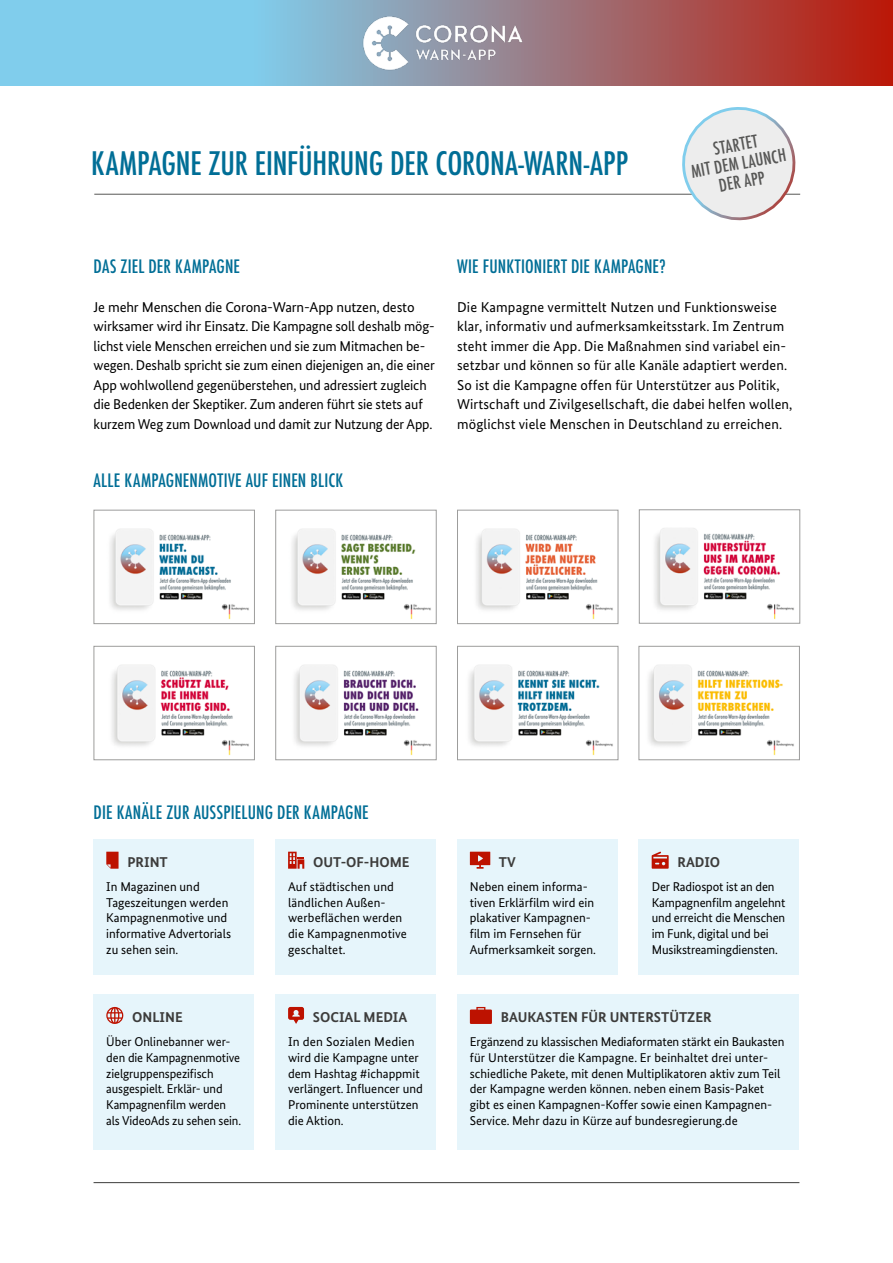
<style>
.page{position:relative;width:893px;height:1263px;background:#fff}
.page>*{position:absolute;margin:0;border:0;box-sizing:border-box;transform-origin:0 0}
.t1{font:500 condensed 31.5px "Futura";letter-spacing:-.005em;color:#006e96}
.t2{font:500 condensed 18px "Futura";letter-spacing:.005em;color:#006e96}
.t3{font:500 condensed 17.1px/18.6px "Futura";color:#575756;text-align:center}
.t4{font:14.25px/19.5px "Bundes Sans";letter-spacing:-.01em;color:#000}
.t5{font:14.25px/19.5px "Bundes Sans";letter-spacing:.01em;color:#000}
.t6{font:700 14.25px "Bundes Sans";color:#3c3c3b}
.t7{font:12.75px/15.8px "Bundes Sans";color:#000}
</style>
<div class="page">
<svg style="left:0;top:0;width:893px;height:85px;background:#968896"></svg>
<img style="left:348px;top:0;width:190px;height:85px">
<hr style="left:94px;top:1182px;width:705px;height:1px;background:#3c3c3b">
<hr style="left:94px;top:194px;width:706px;height:1px;background:#575756">
<svg style="left:679px;top:107px;width:119px;height:114px"></svg>
<img style="left:110px;top:529px;width:139px;height:91px">
<div style="left:94px;top:510px;width:161px;height:114px;border:1px solid #9d9d9c"></div>
<img style="left:111px;top:665px;width:138px;height:91px">
<div style="left:94px;top:646px;width:161px;height:114px;border:1px solid #9d9d9c"></div>
<img style="left:654px;top:528px;width:140px;height:92px">
<div style="left:639px;top:509px;width:161px;height:115px;border:1px solid #9d9d9c"></div>
<img style="left:292px;top:529px;width:139px;height:91px">
<div style="left:275px;top:510px;width:162px;height:114px;border:1px solid #9d9d9c"></div>
<img style="left:294px;top:665px;width:137px;height:91px">
<div style="left:275px;top:646px;width:162px;height:114px;border:1px solid #9d9d9c"></div>
<img style="left:648px;top:665px;width:146px;height:91px">
<div style="left:638px;top:646px;width:162px;height:114px;border:1px solid #9d9d9c"></div>
<img style="left:476px;top:529px;width:137px;height:91px">
<div style="left:457px;top:510px;width:161px;height:114px;border:1px solid #9d9d9c"></div>
<img style="left:468px;top:665px;width:145px;height:91px">
<div style="left:457px;top:646px;width:161px;height:114px;border:1px solid #9d9d9c"></div>
<div style="left:94px;top:839px;width:160px;height:136px;background:#e6f5fb"></div>
<svg style="left:106px;top:852px;width:13px;height:17px"></svg>
<div style="left:94px;top:994px;width:160px;height:155px;background:#e6f5fb"></div>
<svg style="left:106px;top:1007px;width:18px;height:17px"></svg>
<div style="left:275px;top:839px;width:161px;height:136px;background:#e6f5fb"></div>
<svg style="left:288px;top:852px;width:16px;height:17px"></svg>
<div style="left:275px;top:994px;width:161px;height:155px;background:#e6f5fb"></div>
<svg style="left:288px;top:1007px;width:16px;height:17px"></svg>
<div style="left:457px;top:839px;width:161px;height:136px;background:#e6f5fb"></div>
<svg style="left:470px;top:852px;width:20px;height:17px"></svg>
<div style="left:457px;top:994px;width:342px;height:155px;background:#e6f5fb"></div>
<svg style="left:470px;top:1007px;width:22px;height:17px"></svg>
<div style="left:639px;top:839px;width:160px;height:136px;background:#e6f5fb"></div>
<svg style="left:652px;top:851px;width:17px;height:18px"></svg>
<h1 class="t1" style="left:91px;top:143px;width:538px">KAMPAGNE ZUR EINFÜHRUNG DER CORONA-WARN-APP</h1>
<h3 class="t3" style="left:686px;top:144px;width:98px;rotate:-10deg">STARTET<br>MIT DEM LAUNCH<br>DER APP</h3>
<h2 class="t2" style="left:94px;top:254px;width:148px">DAS ZIEL DER KAMPAGNE</h2>
<h2 class="t2" style="left:457px;top:254px;width:210px">WIE FUNKTIONIERT DIE KAMPAGNE?</h2>
<p class="t4" style="left:94px;top:297px;width:343px">Je mehr Menschen die Corona-Warn-App nutzen, desto wirksamer wird ihr Einsatz. Die Kampagne soll deshalb mög&shy;lichst viele Menschen erreichen und sie zum Mitmachen be&shy;wegen. Deshalb spricht sie zum einen diejenigen an, die einer App wohlwollend gegenüberstehen, und adressiert zugleich die Bedenken der Skeptiker. Zum anderen führt sie stets auf kurzem Weg zum Download und damit zur Nutzung der App.</p>
<h2 class="t2" style="left:94px;top:469px;width:251px">ALLE KAMPAGNENMOTIVE AUF EINEN BLICK</h2>
<p class="t5" style="left:457px;top:297px;width:337px">Die Kampagne vermittelt Nutzen und Funktionsweise klar, informativ und aufmerksamkeitsstark. Im Zentrum steht immer die App. Die Maßnahmen sind variabel ein&shy;setzbar und können so für alle Kanäle adaptiert werden.<br>So ist die Kampagne offen für Unterstützer aus Politik, Wirtschaft und Zivilgesellschaft, die dabei helfen wollen, möglichst viele Menschen in Deutschland zu erreichen.</p>
<h2 class="t2" style="left:94px;top:800px;width:277px">DIE KANÄLE ZUR AUSSPIELUNG DER KAMPAGNE</h2>
<p class="t6" style="left:127px;top:853px;width:42px">PRINT</p>
<p class="t7" style="left:106px;top:878px;width:126px">In Magazinen und<br>Tageszeitungen werden<br>Kampagnenmotive und informative Advertorials zu sehen sein.</p>
<p class="t6" style="left:132px;top:1008px;width:52px">ONLINE</p>
<p class="t7" style="left:106px;top:1034px;width:136px">Über Onlinebanner wer&shy;den die Kampagnenmotive zielgruppenspezifisch ausgespielt. Erklär- und<br>Kampagnenfilm werden als VideoAds zu sehen sein.</p>
<p class="t6" style="left:313px;top:853px;width:98px">OUT-OF-HOME</p>
<p class="t7" style="left:288px;top:878px;width:120px">Auf städtischen und ländlichen Außen&shy;werbeflächen werden die Kampagnenmotive geschaltet.</p>
<p class="t6" style="left:313px;top:1008px;width:96px">SOCIAL MEDIA</p>
<p class="t7" style="left:288px;top:1034px;width:136px">In den Sozialen Medien wird die Kampagne unter dem Hashtag #ichappmit verlängert. Influencer und<br>Prominente unterstützen die Aktion.</p>
<p class="t6" style="left:499px;top:853px;width:18px">TV</p>
<p class="t7" style="left:470px;top:878px;width:128px">Neben einem informa&shy;tiven Erklärfilm wird ein plakativer Kampagnen&shy;film im Fernsehen für<br>Aufmerksamkeit sorgen.</p>
<p class="t6" style="left:677px;top:853px;width:44px">RADIO</p>
<p class="t7" style="left:652px;top:878px;width:135px">Der Radiospot ist an den<br>Kampagnenfilm angelehnt und erreicht die Menschen im Funk, digital und bei<br>Musikstreamingdiensten.</p>
<p class="t6" style="left:501px;top:1008px;width:212px">BAUKASTEN FÜR UNTERSTÜTZER</p>
<p class="t7" style="left:470px;top:1034px;width:316px">Ergänzend zu klassischen Mediaformaten stärkt ein Baukasten für Unterstützer die Kampagne. Er beinhaltet drei unter&shy;schiedliche Pakete, mit denen Multiplikatoren aktiv zum Teil der Kampagne werden können. neben einem Basis-Paket gibt es einen Kampagnen-Koffer sowie einen Kampagnen-Service. Mehr dazu in Kürze auf bundesregierung.de</p>
</div>
